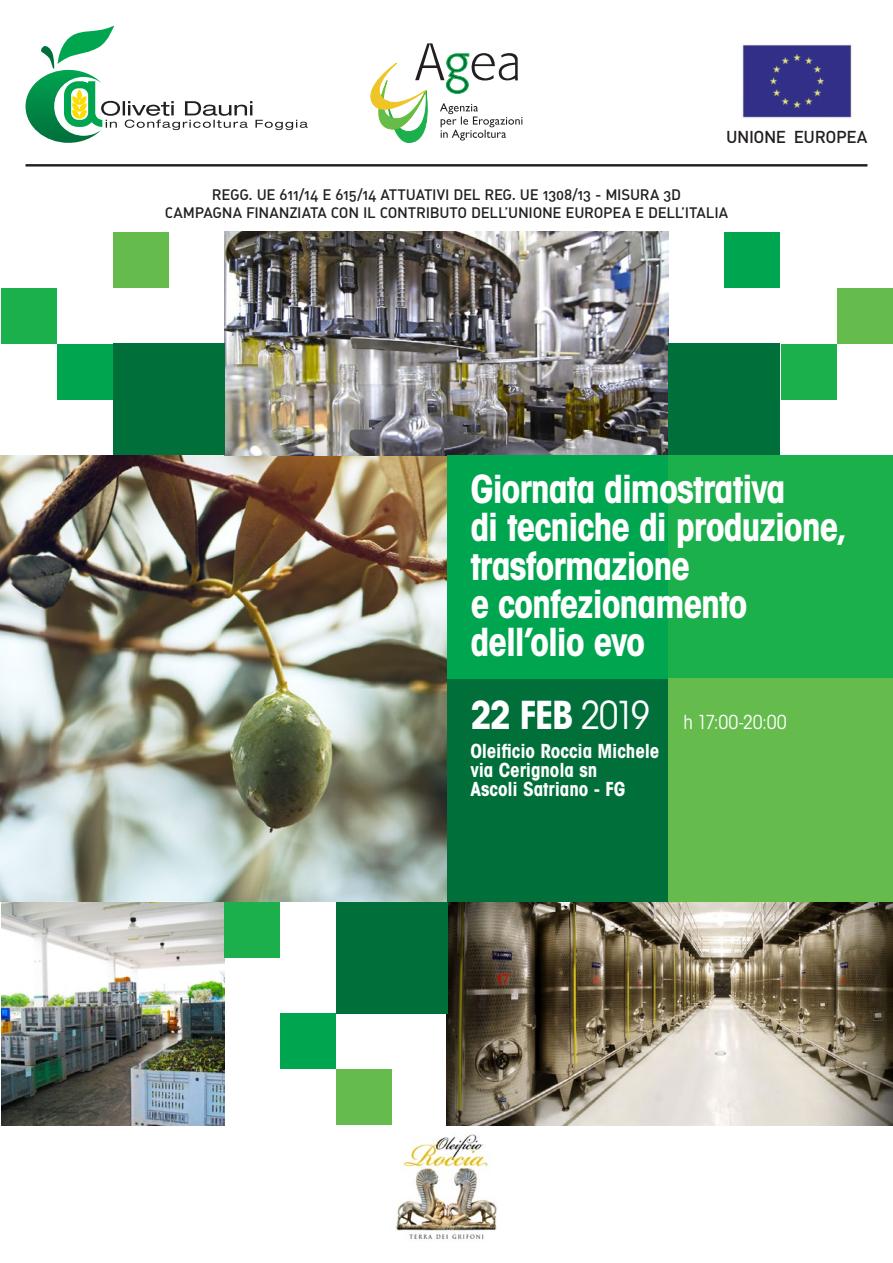
<style>
.page{position:relative;width:893px;height:1263px;background:#fff}
.page>*{position:absolute;margin:0;border:0;box-sizing:border-box;transform-origin:0 0}
.t1{font:700 condensed 38.25px "ITC Avant Garde Std";letter-spacing:-.035em;color:#fff}
.t2{font:700 condensed 19.05px "ITC Avant Garde Std";letter-spacing:-.005em;color:#fff}
.t3{font:condensed 19.05px "ITC Avant Garde Std";letter-spacing:-.005em;color:#fff}
.t4{font:17.1px "DIN Medium Alternate";letter-spacing:-.025em;color:#231f20}
.t5{font:15px "DIN Medium Alternate";letter-spacing:-.02em;color:#231f20}
.s1{font-weight:400}
</style>
<div class="page">
<img style="left:742px;top:44px;width:110px;height:74px">
<svg style="left:26px;top:26px;width:282px;height:117px"></svg>
<hr style="left:26px;top:164px;width:841px;height:3px;background:#231f20">
<svg style="left:370px;top:43px;width:152px;height:100px"></svg>
<img style="left:396px;top:1134px;width:101px;height:105px">
<img style="left:1px;top:902px;width:224px;height:223px">
<img style="left:446px;top:902px;width:447px;height:223px">
<img style="left:0;top:455px;width:448px;height:447px">
<div style="left:448px;top:678px;width:223px;height:224px;background:#006f3a"></div>
<img style="left:225px;top:232px;width:443px;height:223px">
<div style="left:448px;top:455px;width:223px;height:223px;background:#00a54f"></div>
<div style="left:668px;top:455px;width:225px;height:223px;background:#1cb04c"></div>
<div style="left:668px;top:678px;width:225px;height:224px;background:#65bc4c"></div>
<div style="left:336px;top:902px;width:112px;height:111px;background:#006f3a"></div>
<div style="left:280px;top:1013px;width:56px;height:56px;background:#00a54f"></div>
<div style="left:336px;top:1069px;width:56px;height:56px;background:#65bc4c"></div>
<div style="left:225px;top:902px;width:55px;height:55px;background:#1cb04c"></div>
<div style="left:113px;top:344px;width:112px;height:111px;background:#006f3a"></div>
<div style="left:57px;top:344px;width:56px;height:55px;background:#00a54f"></div>
<div style="left:113px;top:232px;width:56px;height:56px;background:#65bc4c"></div>
<div style="left:1px;top:288px;width:56px;height:56px;background:#1cb04c"></div>
<div style="left:668px;top:344px;width:112px;height:111px;background:#006f3a"></div>
<div style="left:724px;top:232px;width:56px;height:56px;background:#00a54f"></div>
<div style="left:837px;top:288px;width:56px;height:56px;background:#65bc4c"></div>
<div style="left:781px;top:344px;width:55px;height:55px;background:#1cb04c"></div>
<p class="t4" style="left:726px;top:126px;width:143px">UNIONE EUROPEA</p>
<p class="t5" style="left:212px;top:185px;width:471px">REGG. UE 611/14 E 615/14 ATTUATIVI DEL REG. UE 1308/13 - MISURA 3D</p>
<p class="t5" style="left:165px;top:203px;width:565px">CAMPAGNA FINANZIATA CON IL CONTRIBUTO DELL’UNIONE EUROPEA E DELL’ITALIA</p>
<p class="t1" style="left:470px;top:465px;width:317px">Giornata dimostrativa</p>
<p class="t1" style="left:470px;top:503px;width:379px">di tecniche di produzione,</p>
<p class="t1" style="left:470px;top:541px;width:221px">trasformazione</p>
<p class="t1" style="left:470px;top:579px;width:279px">e confezionamento</p>
<p class="t1" style="left:470px;top:618px;width:176px">dell’olio evo</p>
<p class="t1" style="left:470px;top:691px;width:182px">22 FEB <span class="s1">2019</span></p>
<p class="t2" style="left:470px;top:739px;width:191px">Oleificio Roccia Michele</p>
<p class="t2" style="left:470px;top:758px;width:129px">via Cerignola sn</p>
<p class="t2" style="left:470px;top:777px;width:157px">Ascoli Satriano - FG</p>
<p class="t3" style="left:683px;top:711px;width:105px">h 17:00-20:00</p>
</div>
